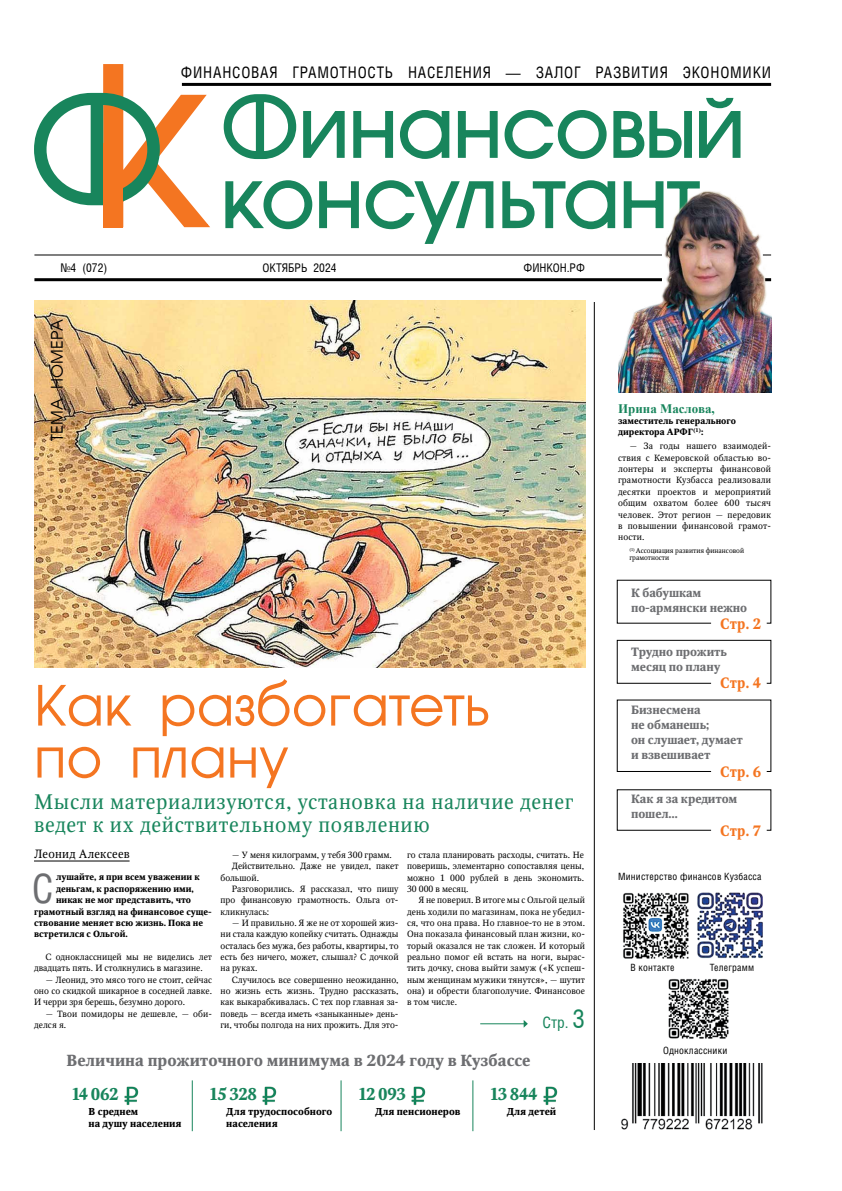
<style>
.page{position:relative;width:842px;height:1191px;background:#fff}
.page>*{position:absolute;margin:0;border:0;box-sizing:border-box;transform-origin:0 0}
.t1{font:82.3px/70.2px "AG Avant Garde Cyr";color:#18855c}
.t2{font:55px/52px "AG Avant Garde Cyr";color:#f47521}
.t3{font:40.5px "Helios";color:#6d6e71}
.t4{font:21px/23px "Octava";letter-spacing:.03em;color:#18855c}
.t5{font:700 17px "Octava";letter-spacing:-.03em;color:#18855c;scale:.9 1}
.t6{font:16px "Helios Cond";letter-spacing:.05em;color:#000}
.t7{font:700 16px "Octava";color:#6d6e71}
.t8{font:16px "AG Avant Garde Cyr";letter-spacing:.02em;color:#000}
.t9{font:16px "Helios Cond";color:#18855c}
.t10{font:700 15px "Octava";letter-spacing:.02em;color:#f47521;scale:.9 1}
.t11{font:700 13px "Times New Roman";color:#18855c}
.t12{font:700 12px/15px "Octava";letter-spacing:-.01em;color:#6d6e71}
.t13{font:12px "Helios Cond";color:#000}
.t14{font:12px "Octava";letter-spacing:.02em;color:#000}
.t15{font:700 10px/12px "Octava";color:#000}
.t16{font:10px "Helios";letter-spacing:.02em;color:#000}
.t17{font:9px/11.3px "Octava";color:#000;text-align:justify}
.t18{font:700 9px/11px "Octava";color:#000}
.t19{font:7px/7px "Octava";color:#000}
.s1{color:#fff}
.s2{font-size:26px}
</style>
<div class="page">
<hr style="left:182px;top:83px;width:589px;height:3px;background:#000">
<svg style="left:223px;top:94px;width:122px;height:66px"></svg>
<svg style="left:353px;top:110px;width:97px;height:49px"></svg>
<svg style="left:457px;top:97px;width:284px;height:62px"></svg>
<svg style="left:225px;top:180px;width:269px;height:64px"></svg>
<svg style="left:502px;top:180px;width:114px;height:50px"></svg>
<svg style="left:623px;top:181px;width:77px;height:5px"></svg>
<svg style="left:34px;top:64px;width:179px;height:164px"></svg>
<div style="left:103px;top:143px;width:20px;height:84px;background:#f47521"></div>
<hr style="left:34px;top:278px;width:628px;height:3px;background:#000">
<hr style="left:34px;top:254px;width:628px;height:1px;background:#000">
<img style="left:621px;top:1063px;width:142px;height:67px">
<hr style="left:594px;top:302px;width:1px;height:828px;background:#000">
<img style="left:623px;top:892px;width:66px;height:67px">
<img style="left:697px;top:892px;width:66px;height:67px">
<img style="left:668px;top:979px;width:61px;height:60px">
<svg style="left:617px;top:580px;width:154px;height:43px"></svg>
<svg style="left:617px;top:640px;width:154px;height:43px"></svg>
<svg style="left:617px;top:789px;width:154px;height:41px"></svg>
<svg style="left:617px;top:699px;width:154px;height:73px"></svg>
<img style="left:34px;top:300px;width:551px;height:368px">
<hr style="left:34px;top:860px;width:96px;height:1px;background:#000">
<hr style="left:192px;top:1080px;width:1px;height:51px;background:#18855c">
<hr style="left:341px;top:1080px;width:1px;height:51px;background:#18855c">
<hr style="left:472px;top:1080px;width:1px;height:51px;background:#18855c">
<img style="left:124px;top:1086px;width:15px;height:19px">
<img style="left:262px;top:1086px;width:15px;height:19px">
<img style="left:411px;top:1086px;width:15px;height:19px">
<img style="left:543px;top:1086px;width:15px;height:19px">
<hr style="left:480px;top:1023px;width:44px;height:1px;background:#18855c">
<svg style="left:524px;top:1020px;width:4px;height:7px"></svg>
<img style="left:618px;top:186px;width:153px;height:207px">
<h3 class="t6" style="left:181px;top:63px;width:592px">ФИНАНСОВАЯ ГРАМОТНОСТЬ НАСЕЛЕНИЯ — ЗАЛОГ РАЗВИТИЯ ЭКОНОМИКИ</h3>
<h1 class="t1" style="left:221px;top:92px;width:525px">Финансовый консультант</h1>
<h3 class="t13" style="left:60px;top:261px;width:48px">№4 (072)</h3>
<h3 class="t13" style="left:263px;top:261px;width:76px">ОКТЯБРЬ 2024</h3>
<h3 class="t13" style="left:492px;top:261px;width:95px"><span class="s1">WWW.</span>ФИНКОН.РФ</h3>
<h3 class="t8" style="left:48px;top:441px;width:123px;rotate:-90deg">ТЕМА НОМЕРА</h3>
<h2 class="t2" style="left:34px;top:680px;width:458px">Как разбогатеть по плану</h2>
<h3 class="t4" style="left:34px;top:790px;width:541px">Мысли материализуются, установка на наличие денег ведет к их действительному появлению</h3>
<h3 class="t14" style="left:34px;top:846px;width:97px">Леонид Алексеев</h3>
<h3 class="t3" style="left:32px;top:864px;width:23px">С</h3>
<p class="t18" style="left:56px;top:872px;width:145px">лушайте, я при всем уважении к</p>
<p class="t18" style="left:56px;top:883px;width:139px">деньгам, к распоряжению ими,</p>
<p class="t18" style="left:56px;top:894px;width:137px">никак не мог представить, что</p>
<p class="t18" style="left:34px;top:906px;width:179px">грамотный взгляд на финансовое суще-</p>
<p class="t18" style="left:34px;top:917px;width:171px">ствование меняет всю жизнь. Пока не</p>
<p class="t18" style="left:34px;top:928px;width:95px">встретился с Ольгой.</p>
<p class="t17" style="left:34px;top:951px;width:180px;text-indent:11px">С одноклассницей мы не виделись лет двадцать пять. И столкнулись в магазине.</p>
<p class="t17" style="left:34px;top:973px;width:180px;text-indent:11px">— Леонид, это мясо того не стоит, сейчас оно со скидкой шикарное в соседней лавке.<br>И черри зря берешь, безумно дорого.</p>
<p class="t17" style="left:34px;top:1007px;width:179px;text-indent:11px">— Твои помидоры не дешевле, — оби&shy;делся я.</p>
<p class="t17" style="left:232px;top:849px;width:162px">— У меня килограмм, у тебя 300 грамм.</p>
<p class="t17" style="left:232px;top:860px;width:168px">Действительно. Даже не увидел, пакет</p>
<p class="t17" style="left:221px;top:871px;width:40px">большой.</p>
<p class="t17" style="left:232px;top:883px;width:168px">Разговорились. Я рассказал, что пишу</p>
<p class="t17" style="left:221px;top:894px;width:180px">про финансовую грамотность. Ольга от-</p>
<p class="t17" style="left:221px;top:905px;width:50px">кликнулась:</p>
<p class="t17" style="left:221px;top:917px;width:180px;text-indent:11px">— И правильно. Я же не от хорошей жиз&shy;ни стала каждую копейку считать. Однажды осталась без мужа, без работы, квартиры, то есть без ничего, может, слышал? С дочкой на руках.</p>
<p class="t17" style="left:221px;top:973px;width:180px;text-indent:11px">Случилось все совершенно неожиданно, но жизнь есть жизнь. Трудно рассказать, как выкарабкивалась. С тех пор главная за&shy;поведь — всегда иметь «заныканные» день&shy;ги, чтобы полгода на них прожить. Для это-</p>
<p class="t17" style="left:407px;top:849px;width:179px">го стала планировать расходы, считать. Не поверишь, элементарно сопоставляя цены, можно 1 000 рублей в день экономить.<br>30 000 в месяц.</p>
<p class="t17" style="left:407px;top:894px;width:180px;text-indent:11px">Я не поверил. В итоге мы с Ольгой целый день ходили по магазинам, пока не убедил&shy;ся, что она права. Но главное-то не в этом.<br>Она показала финансовый план жизни, ко&shy;торый оказался не так сложен. И который реально помог ей встать на ноги, вырас&shy;тить дочку, снова выйти замуж («К успеш&shy;ным женщинам мужики тянутся», — шутит она) и обрести благополучие. Финансовое в том числе.</p>
<h3 class="t9" style="left:542px;top:1012px;width:44px">Стр. <span class="s2">3</span></h3>
<h3 class="t7" style="left:67px;top:1050px;width:465px">Величина прожиточного минимума в 2024 году в Кузбассе</h3>
<h3 class="t5" style="left:72px;top:1084px;width:54px">14 062</h3>
<p class="t15" style="left:89px;top:1105px;width:95px">В среднем<br>на душу населения</p>
<h3 class="t5" style="left:209px;top:1084px;width:55px">15 328</h3>
<p class="t15" style="left:226px;top:1105px;width:107px">Для трудоспособного населения</p>
<h3 class="t5" style="left:358px;top:1084px;width:55px">12 093</h3>
<p class="t15" style="left:375px;top:1105px;width:87px">Для пенсионеров</p>
<h3 class="t5" style="left:490px;top:1084px;width:54px">13 844</h3>
<p class="t15" style="left:507px;top:1105px;width:51px">Для детей</p>
<h3 class="t11" style="left:618px;top:399px;width:98px">Ирина Маслова,</h3>
<p class="t18" style="left:618px;top:415px;width:119px">заместитель генерального директора АРФГ<sup>(1)</sup>:</p>
<p class="t17" style="left:618px;top:440px;width:155px;text-indent:11px">— За годы нашего взаимодей&shy;ствия с Кемеровской областью во&shy;лонтеры и эксперты финансовой грамотности Кузбасса реализовали десятки проектов и мероприятий общим охватом более 600 тысяч человек. Этот регион — передовик в повышении финансовой грамот&shy;ности.</p>
<p class="t19" style="left:629px;top:547px;width:116px"><sup>(1)</sup> Ассоциация развития финансовой грамотности</p>
<h3 class="t12" style="left:631px;top:585px;width:118px">К бабушкам по-армянски нежно</h3>
<h3 class="t10" style="left:720px;top:615px;width:47px">Стр. 2</h3>
<h3 class="t12" style="left:631px;top:644px;width:98px">Трудно прожить месяц по плану</h3>
<h3 class="t10" style="left:720px;top:673px;width:47px">Стр. 4</h3>
<h3 class="t12" style="left:631px;top:703px;width:113px">Бизнесмена<br>не обманешь;<br>он слушает, думает и взвешивает</h3>
<h3 class="t10" style="left:720px;top:762px;width:47px">Стр. 6</h3>
<h3 class="t12" style="left:631px;top:791px;width:108px">Как я за кредитом пошел…</h3>
<h3 class="t10" style="left:720px;top:821px;width:47px">Стр. 7</h3>
<p class="t16" style="left:618px;top:870px;width:145px">Министерство финансов Кузбасса</p>
<p class="t16" style="left:630px;top:961px;width:46px">В контакте</p>
<p class="t16" style="left:710px;top:961px;width:46px">Телеграмм</p>
<p class="t16" style="left:663px;top:1044px;width:66px">Одноклассники</p>
</div>
